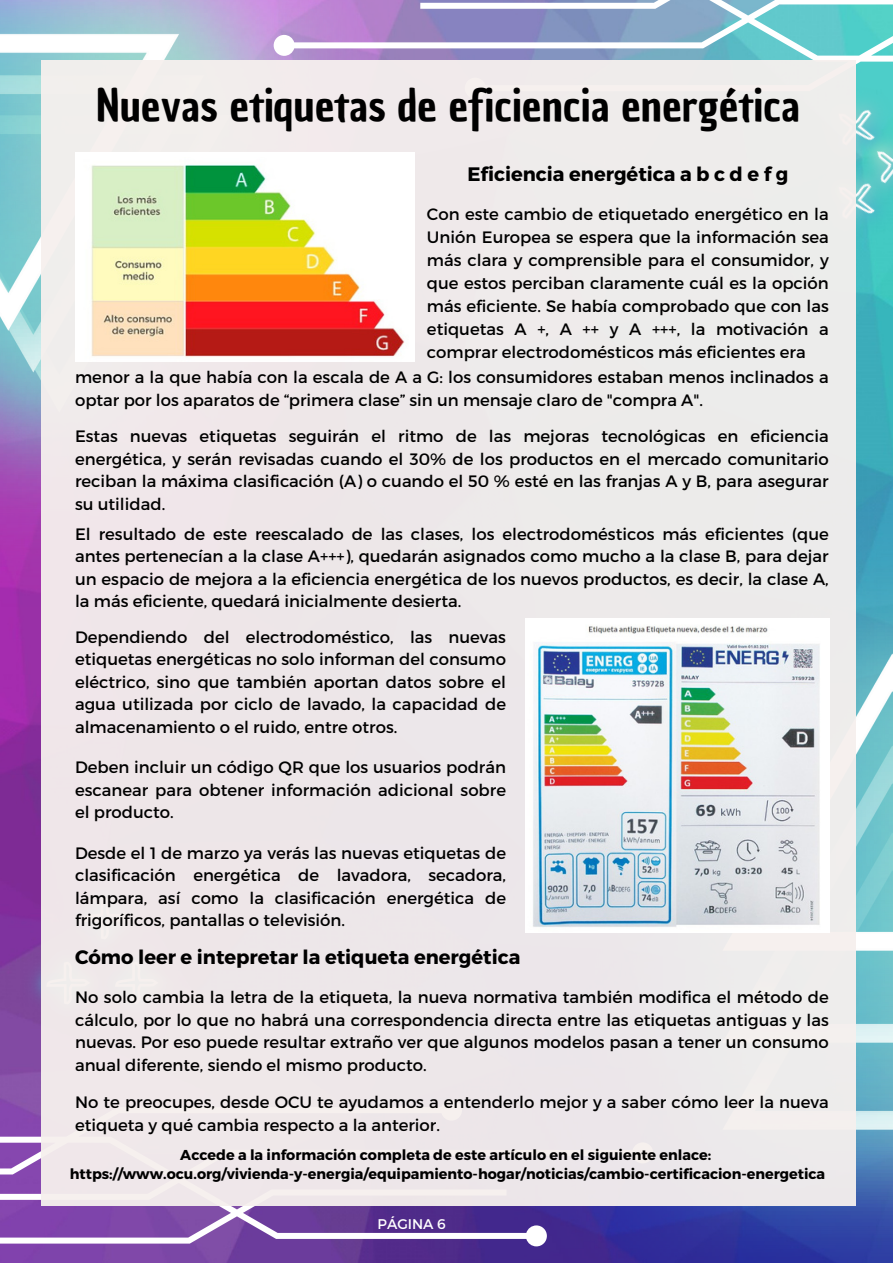
<style>
.page{position:relative;width:893px;height:1264px;background:#fff}
.page>*{position:absolute;margin:0;border:0;box-sizing:border-box;transform-origin:0 0}
.t1{font:43.5px "Chau Philomene One";color:#000}
.t2{font:700 19.5px "Montserrat";color:#000}
.t3{font:16.5px/22.5px "Montserrat";color:#000;text-align:justify}
.t4{font:700 14.4px "Montserrat";color:#000}
.t5{font:14.1px "Montserrat";color:#fff}
</style>
<div class="page">
<img style="left:0;top:261px;width:892px;height:1001px">
<img style="left:0;top:0;width:274px;height:525px">
<svg style="left:274px;top:0;width:618px;height:61px;background:#9cafd0"></svg>
<img style="left:535px;top:1206px;width:357px;height:56px">
<img style="left:855px;top:460px;width:37px;height:654px">
<svg style="left:0;top:1099px;width:653px;height:147px;background:#7d5aad"></svg>
<img style="left:23px;top:938px;width:18px;height:89px">
<img style="left:855px;top:226px;width:37px;height:35px">
<img style="left:855px;top:61px;width:37px;height:38px">
<img style="left:855px;top:99px;width:37px;height:127px">
<div style="left:41px;top:61px;width:814px;height:1144px;background:#ede8ea"></div>
<img style="left:75px;top:153px;width:339px;height:209px">
<img style="left:525px;top:618px;width:304px;height:314px">
<p class="t1" style="left:96px;top:76px;width:705px">Nuevas etiquetas de eficiencia energética</p>
<p class="t2" style="left:467px;top:161px;width:322px">Eficiencia energética a b c d e f g</p>
<p class="t3" style="left:427px;top:202px;width:403px;line-height:23px">Con este cambio de etiquetado energético en la Unión Europea se espera que la información sea más clara y comprensible para el consumidor, y que estos perciban claramente cuál es la opción más eficiente. Se había comprobado que con las etiquetas A +, A ++ y A +++, la motivación a comprar electrodomésticos más eficientes era</p>
<p class="t3" style="left:75px;top:364px;width:755px;line-height:23px">menor a la que había con la escala de A a G: los consumidores estaban menos inclinados a optar por los aparatos de “primera clase” sin un mensaje claro de "compra A".</p>
<p class="t3" style="left:75px;top:424px;width:755px">Estas nuevas etiquetas seguirán el ritmo de las mejoras tecnológicas en eficiencia energética, y serán revisadas cuando el 30% de los productos en el mercado comunitario reciban la máxima clasificación (A) o cuando el 50 % esté en las franjas A y B, para asegurar su utilidad.</p>
<p class="t3" style="left:75px;top:521px;width:755px">El resultado de este reescalado de las clases, los electrodomésticos más eficientes (que antes pertenecían a la clase A+++), quedarán asignados como mucho a la clase B, para dejar un espacio de mejora a la eficiencia energética de los nuevos productos, es decir, la clase A, la más eficiente, quedará inicialmente desierta.</p>
<p class="t3" style="left:75px;top:624px;width:432px">Dependiendo del electrodoméstico, las nuevas etiquetas energéticas no solo informan del consumo eléctrico, sino que también aportan datos sobre el agua utilizada por ciclo de lavado, la capacidad de almacenamiento o el ruido, entre otros.</p>
<p class="t3" style="left:75px;top:755px;width:432px">Deben incluir un código QR que los usuarios podrán escanear para obtener información adicional sobre el producto.</p>
<p class="t3" style="left:75px;top:840px;width:432px">Desde el 1 de marzo ya verás las nuevas etiquetas de clasificación energética de lavadora, secadora, lámpara, así como la clasificación energética de frigoríficos, pantallas o televisión.</p>
<p class="t2" style="left:75px;top:944px;width:447px">Cómo leer e intepretar la etiqueta energética</p>
<p class="t3" style="left:75px;top:984px;width:755px">No solo cambia la letra de la etiqueta, la nueva normativa también modifica el método de cálculo, por lo que no habrá una correspondencia directa entre las etiquetas antiguas y las nuevas. Por eso puede resultar extraño ver que algunos modelos pasan a tener un consumo anual diferente, siendo el mismo producto.</p>
<p class="t3" style="left:75px;top:1089px;width:755px">No te preocupes, desde OCU te ayudamos a entenderlo mejor y a saber cómo leer la nueva etiqueta y qué cambia respecto a la anterior.</p>
<p class="t4" style="left:180px;top:1145px;width:532px">Accede a la información completa de este artículo en el siguiente enlace:</p>
<p class="t4" style="left:70px;top:1164px;width:757px">https://www.ocu.org/vivienda-y-energia/equipamiento-hogar/noticias/cambio-certificacion-energetica</p>
<p class="t5" style="left:377px;top:1215px;width:70px">PÁGINA 6</p>
</div>
